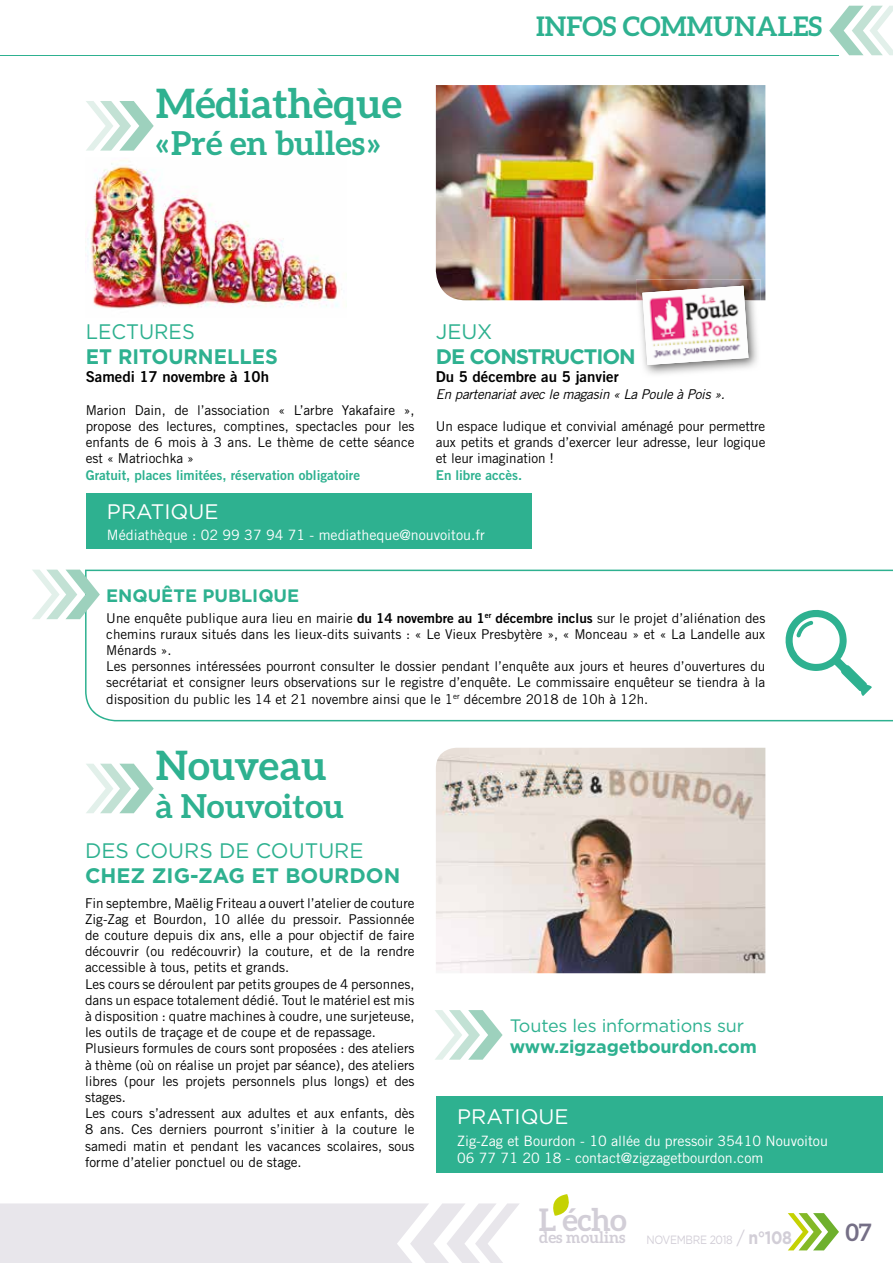
<style>
.page{position:relative;width:893px;height:1263px;background:#fff}
.page>*{position:absolute;margin:0;border:0;box-sizing:border-box;transform-origin:0 0}
.t1{font:700 40.5px "Aleo";color:#2eb190}
.t2{font:700 33px "Aleo";color:#2eb190}
.t3{font:700 31.05px "Aleo";color:#d2ced7}
.t4{font:700 27px "Aleo";color:#2eb190}
.t5{font:700 24px "Aleo";color:#756f86}
.t6{font:21px "Gotham";color:#2eb190}
.t7{font:700 21px "Gotham";color:#2eb190}
.t8{font:21px "Gotham";color:#fff}
.t9{font:700 21px "Gotham";color:#2eb190;scale:.95 1}
.t10{font:700 21px "Gotham";letter-spacing:-.05em;color:#2eb190}
.t11{font:21px "Gotham";color:#2eb190;scale:.95 1}
.t12{font:700 18px "Gotham";letter-spacing:-.01em;color:#2eb190}
.t13{font:18px "Gotham";letter-spacing:-.01em;color:#2eb190}
.t14{font:700 15.75px "Aleo";color:#d2ced7}
.t15{font:15px "Trade Gothic Bold Two";color:#000}
.t16{font:14.25px/17.1px "Trade Gothic";color:#fff}
.t17{font:13.5px/16.2px "Trade Gothic";color:#000;text-align:justify}
.t18{font:13.5px "Trade Gothic Bold Two";color:#2eb190}
.t19{font:italic 13.5px "Trade Gothic";letter-spacing:-.02em;color:#000}
.t20{font:12px "Gotham";letter-spacing:-.03em;color:#d2ced7;scale:.87 1}
.s1{font-family:"Trade Gothic Bold Two"}
.s2{font-size:18px}
.s3{font-weight:700;font-size:18px}
</style>
<div class="page">
<svg style="left:0;top:1203px;width:519px;height:60px;background:#eae8ed"></svg>
<svg style="left:553px;top:1194px;width:16px;height:22px"></svg>
<svg style="left:788px;top:1213px;width:51px;height:37px"></svg>
<hr style="left:1px;top:55px;width:838px;height:1px;background:#2eb190">
<svg style="left:829px;top:6px;width:64px;height:49px"></svg>
<img style="left:87px;top:160px;width:255px;height:149px">
<svg style="left:86px;top:101px;width:68px;height:50px"></svg>
<svg style="left:86px;top:764px;width:68px;height:49px"></svg>
<div style="left:86px;top:493px;width:445px;height:55px;background:#2eb190"></div>
<img style="left:436px;top:748px;width:329px;height:225px">
<svg style="left:435px;top:1010px;width:68px;height:50px"></svg>
<div style="left:436px;top:1096px;width:446px;height:77px;background:#2eb190"></div>
<img style="left:436px;top:85px;width:329px;height:215px">
<img style="left:636px;top:279px;width:125px;height:95px">
<img style="left:642px;top:286px;width:106px;height:79px">
<svg style="left:85px;top:570px;width:808px;height:151px"></svg>
<svg style="left:783px;top:607px;width:89px;height:89px"></svg>
<svg style="left:32px;top:570px;width:68px;height:49px"></svg>
<h1 class="t1" style="left:156px;top:80px;width:248px">Médiathèque</h1>
<h2 class="t2" style="left:156px;top:124px;width:226px">« Pré en bulles »</h2>
<h3 class="t4" style="left:536px;top:11px;width:288px">INFOS COMMUNALES</h3>
<h3 class="t11" style="left:86px;top:320px;width:116px">LECTURES</h3>
<h3 class="t9" style="left:86px;top:345px;width:204px">ET RITOURNELLES</h3>
<p class="t15" style="left:86px;top:368px;width:185px">Samedi 17 novembre à 10h</p>
<p class="t17" style="left:86px;top:402px;width:330px">Marion Dain, de l’association « L’arbre Yakafaire », propose des lectures, comptines, spectacles pour les enfants de 6 mois à 3 ans. Le thème de cette séance est « Matriochka »</p>
<p class="t18" style="left:86px;top:466px;width:276px">Gratuit, places limitées, réservation obligatoire</p>
<h3 class="t6" style="left:436px;top:320px;width:58px">JEUX</h3>
<h3 class="t10" style="left:436px;top:345px;width:202px">DE CONSTRUCTION</h3>
<p class="t15" style="left:436px;top:368px;width:184px">Du 5 décembre au 5 janvier</p>
<p class="t19" style="left:436px;top:386px;width:291px">En partenariat avec le magasin « La Poule à Pois ».</p>
<p class="t17" style="left:436px;top:418px;width:331px">Un espace ludique et convivial aménagé pour permettre aux petits et grands d’exercer leur adresse, leur logique et leur imagination !</p>
<p class="t18" style="left:436px;top:466px;width:88px">En libre accès.</p>
<h3 class="t8" style="left:107px;top:500px;width:113px">PRATIQUE</h3>
<p class="t16" style="left:107px;top:526px;width:379px">Médiathèque : 02 99 37 94 71 - mediatheque@nouvoitou.fr</p>
<h3 class="t12" style="left:106px;top:585px;width:194px">ENQUÊTE PUBLIQUE</h3>
<p class="t17" style="left:106px;top:610px;width:661px;text-align:left">Une enquête publique aura lieu en mairie <span class="s1">du 14 novembre au 1</span><sup>er</sup> <span class="s1">décembre inclus</span> sur le projet d’aliénation des chemins ruraux situés dans les lieux-dits suivants : « Le Vieux Presbytère », « Monceau » et « La Landelle aux Ménards ».<br>Les personnes intéressées pourront consulter le dossier pendant l’enquête aux jours et heures d’ouvertures du secrétariat et consigner leurs observations sur le registre d’enquête. Le commissaire enquêteur se tiendra à la disposition du public les 14 et 21 novembre ainsi que le 1<sup>er</sup> décembre 2018 de 10h à 12h.</p>
<h1 class="t1" style="left:156px;top:742px;width:172px">Nouveau</h1>
<h2 class="t2" style="left:156px;top:787px;width:190px">à Nouvoitou</h2>
<h3 class="t6" style="left:85px;top:839px;width:280px">DES COURS DE COUTURE</h3>
<h3 class="t7" style="left:85px;top:863px;width:317px">CHEZ ZIG-ZAG ET BOURDON</h3>
<p class="t17" style="left:85px;top:894px;width:331px;text-align:left">Fin septembre, Maëlig Friteau a ouvert l’atelier de couture Zig-Zag et Bourdon, 10 allée du pressoir. Passionnée de couture depuis dix ans, elle a pour objectif de faire découvrir (ou redécouvrir) la couture, et de la rendre accessible à tous, petits et grands.<br>Les cours se déroulent par petits groupes de 4 personnes, dans un espace totalement dédié. Tout le matériel est mis à disposition : quatre machines à coudre, une surjeteuse, les outils de traçage et de coupe et de repassage.<br>Plusieurs formules de cours sont proposées : des ateliers à thème (où on réalise un projet par séance), des ateliers libres (pour les projets personnels plus longs) et des stages.<br>Les cours s’adressent aux adultes et aux enfants, dès 8 ans. Ces derniers pourront s’initier à la couture le samedi matin et pendant les vacances scolaires, sous forme d’atelier ponctuel ou de stage.</p>
<h3 class="t13" style="left:510px;top:1015px;width:236px">Toutes les informations sur</h3>
<h3 class="t12" style="left:510px;top:1036px;width:249px">www.zigzagetbourdon.com</h3>
<h3 class="t8" style="left:457px;top:1105px;width:113px">PRATIQUE</h3>
<p class="t16" style="left:457px;top:1132px;width:372px">Zig-Zag et Bourdon - 10 allée du pressoir 35410 Nouvoitou<br>06 77 71 20 18 - contact@zigzagetbourdon.com</p>
<h3 class="t3" style="left:539px;top:1202px;width:89px">L écho</h3>
<p class="t14" style="left:539px;top:1228px;width:88px">des moulins</p>
<p class="t20" style="left:646px;top:1233px;width:169px">NOVEMBRE 2018 <span class="s2">/</span> <span class="s3">n°108</span></p>
<h3 class="t5" style="left:846px;top:1218px;width:28px">07</h3>
</div>
